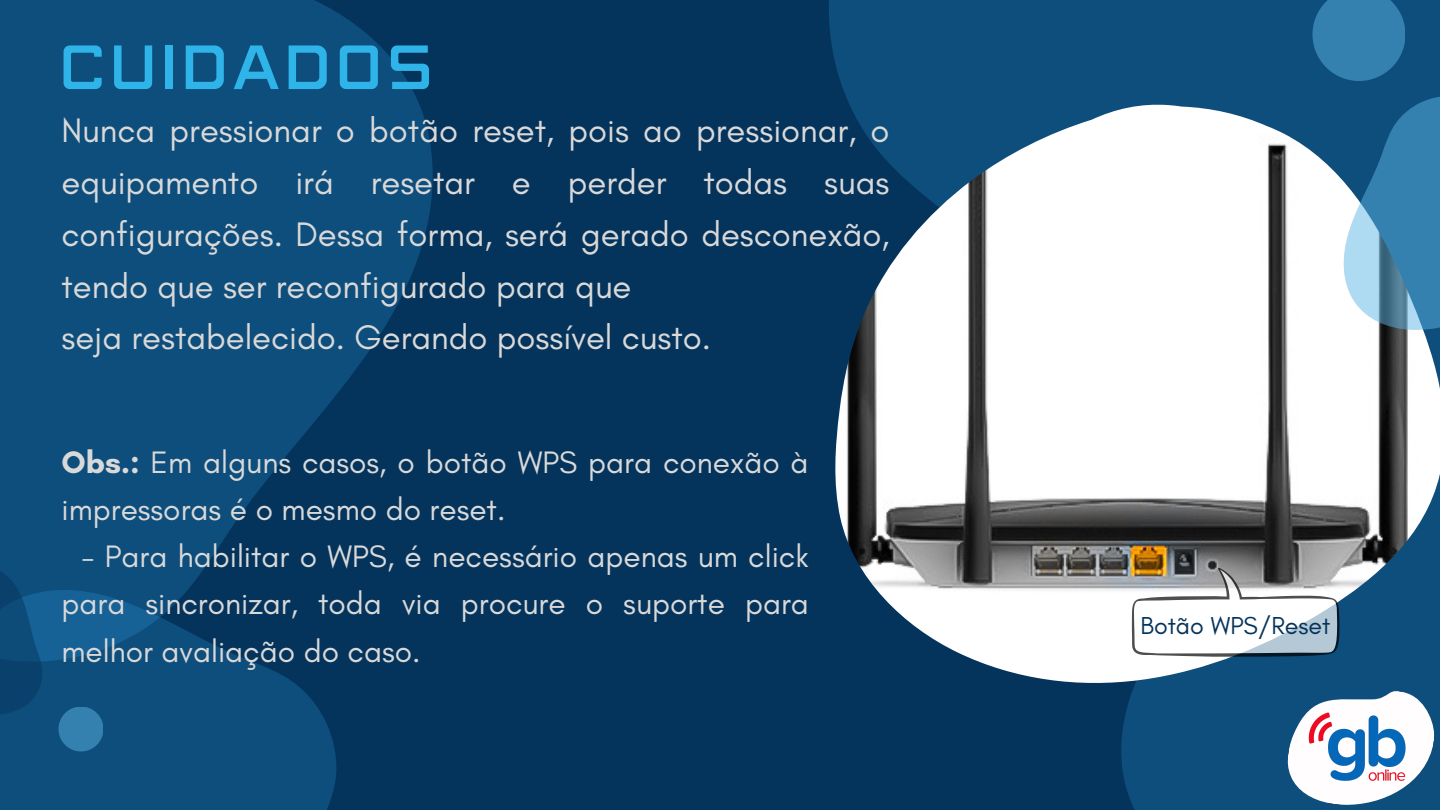
<style>
.page{position:relative;width:1440px;height:810px;background:#04345c}
.page>*{position:absolute;margin:0;border:0;box-sizing:border-box;transform-origin:0 0}
.t1{font:56px "Pattanakarn Medium Wd 6";letter-spacing:.1em;color:#2fb4e9}
.t2{font:34.6px/51.8px "Glacial Indifference";color:#d9d9d9}
.t3{font:31.6px/47.2px "Glacial Indifference";color:#d9d9d9}
.t4{font:25px "Glacial Indifference";color:#04345c}
.s1{font-weight:700}
</style>
<div class="page">
<svg style="left:0;top:0;width:433px;height:587px;fill:#0e4e7c"></svg>
<svg style="left:0;top:587px;width:337px;height:223px;fill:#0e4e7c"></svg>
<div style="left:829px;top:0;width:611px;height:105px;background:#0e4e7c"></div>
<div style="left:1121px;top:683px;width:161px;height:127px;background:#0e4e7c"></div>
<img style="left:835px;top:105px;width:605px;height:578px">
<div style="left:58px;top:707px;width:45px;height:45px;background:#3481b0;border-radius:50%"></div>
<svg style="left:1312px;top:0;width:93px;height:81px;background:#2d78a7"></svg>
<svg style="left:1336px;top:91px;width:104px;height:243px;background:#548eb2"></svg>
<svg style="left:0;top:548px;width:81px;height:203px"></svg>
<svg style="left:1132px;top:568px;width:208px;height:89px;background:#cdcfd0"></svg>
<svg style="left:1282px;top:677px;width:158px;height:133px;background:#4a799c"></svg>
<img style="left:1303px;top:692px;width:108px;height:108px">
<h1 class="t1" style="left:60px;top:37px;width:374px">CUIDADOS</h1>
<p class="t2" style="left:62px;top:104px;width:830px">Nunca pressionar o botão reset, pois ao pressionar, o equipamento irá resetar e perder todas suas configurações. Dessa forma, será gerado desconexão, tendo que ser reconfigurado para que<br>seja restabelecido. Gerando possível custo.</p>
<p class="t3" style="left:62px;top:438px;width:749px"><span class="s1">Obs.:</span> Em alguns casos, o botão WPS para conexão à impressoras é o mesmo do reset.</p>
<p class="t3" style="left:62px;top:533px;width:749px;text-align:justify;text-indent:20px">- Para habilitar o WPS, é necessário apenas um click para sincronizar, toda via procure o suporte para melhor avaliação do caso.</p>
<p class="t4" style="left:1141px;top:610px;width:191px">Botão WPS/Reset</p>
</div>
